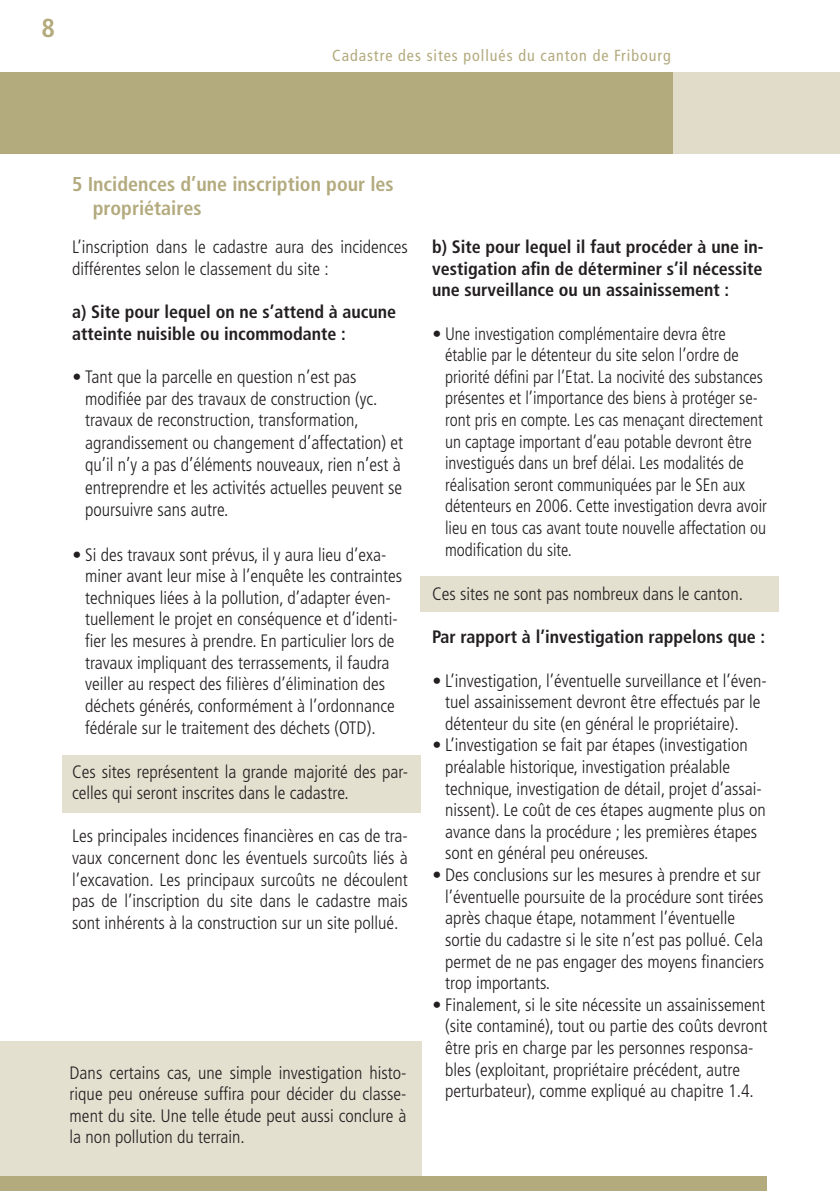
<style>
.page{position:relative;width:840px;height:1191px;background:#fff}
.page>*{position:absolute;margin:0;border:0;box-sizing:border-box;transform-origin:0 0}
.t1{font:700 condensed 26px "Frutiger";color:#b3aa7e}
.t2{font:700 condensed 20px/24px "Frutiger";color:#b3aa7e}
.t3{font:300 condensed 18.8px/22.6px "Frutiger";color:#231f20;text-align:justify;scale:.96 1}
.t4{font:300 condensed 18px/21.6px "Frutiger";color:#231f20}
.t5{font:700 condensed 18px/21.6px "Frutiger";color:#231f20}
.t6{font:condensed 16px "Frutiger";letter-spacing:.06em;color:#b3aa7e}
.s1{font-size:18.8px}
</style>
<div class="page">
<div style="left:0;top:72px;width:673px;height:82px;background:#b3aa7e"></div>
<div style="left:673px;top:72px;width:166px;height:82px;background:#e1dbc9"></div>
<div style="left:0;top:1041px;width:421px;height:150px;background:#e4e0d0"></div>
<div style="left:0;top:1176px;width:766px;height:15px;background:#b3aa7e"></div>
<div style="left:419px;top:577px;width:358px;height:35px;background:#e4e0d0"></div>
<div style="left:62px;top:755px;width:359px;height:57px;background:#e4e0d0"></div>
<h1 class="t1" style="left:41px;top:17px;width:15px">8</h1>
<p class="t6" style="left:332px;top:49px;width:340px">Cadastre des sites pollués du canton de Fribourg</p>
<p class="t2" style="left:93px;top:173px;width:302px;text-indent:-21px">5 Incidences d’une inscription pour les propriétaires</p>
<p class="t4" style="left:72px;top:238px;width:337px">L’inscription dans le cadastre aura des incidences différentes selon le classement du site :</p>
<p class="t5" style="left:72px;top:303px;width:325px">a) Site pour lequel on ne s’attend à aucune atteinte nuisible ou incommodante :</p>
<p class="t4" style="left:85px;top:367px;width:319px;text-indent:-12px">• Tant que la parcelle en question n’est pas modifiée par des travaux de construction (yc. travaux de reconstruction, transformation, agrandissement ou changement <span class="s1">d’affectation) et</span></p>
<p class="t3" style="left:85px;top:455px;width:331px">qu’il n’y a pas d’éléments nouveaux, rien n’est à entreprendre et les activités actuelles peuvent se poursuivre sans autre.</p>
<p class="t4" style="left:85px;top:545px;width:318px;text-indent:-12px">• Si des travaux sont prévus, il y aura lieu d’exa&shy;miner avant leur mise à l’enquête les contraintes techniques liées à la pollution, d’adapter éven&shy;tuellement le projet en conséquence et d’identi&shy;fier les mesures à prendre. En particulier lors de travaux impliquant des terrassements, il faudra veiller au respect des filières d’élimination des déchets générés, conformément à l’ordonnance fédérale sur le traitement des déchets (OTD).</p>
<p class="t4" style="left:72px;top:762px;width:337px">Ces sites représentent la grande majorité des par&shy;celles qui seront inscrites dans le cadastre.</p>
<p class="t4" style="left:72px;top:827px;width:337px;text-align:justify">Les principales incidences financières en cas de tra&shy;vaux concernent donc les éventuels surcoûts liés à l’excavation. Les principaux surcoûts ne découlent pas de l’inscription du site dans le cadastre mais sont inhérents à la construction sur un site pollué.</p>
<p class="t4" style="left:70px;top:1063px;width:338px;text-align:justify">Dans certains cas, une simple investigation histo&shy;rique peu onéreuse suffira pour décider du classe&shy;ment du site. Une telle étude peut aussi conclure à la non pollution du terrain.</p>
<p class="t5" style="left:432px;top:237px;width:333px;text-align:justify">b) Site pour lequel il faut procéder à une in&shy;vestigation afin de déterminer s’il nécessite une surveillance ou un assainissement :</p>
<p class="t4" style="left:445px;top:324px;width:323px;text-indent:-12px">• Une investigation complémentaire devra être établie par le détenteur du site selon l’ordre de priorité défini par l’Etat. La nocivité des substances présentes et l’importance des biens à protéger se&shy;ront pris en compte. Les cas menaçant directement un captage important d’eau potable devront être investigués dans un bref délai. Les modalités de réalisation seront communiquées par le SEn aux détenteurs en 2006. Cette investigation devra avoir lieu en tous cas avant toute nouvelle affectation ou modification du site.</p>
<p class="t4" style="left:432px;top:584px;width:312px">Ces sites ne sont pas nombreux dans le canton.</p>
<p class="t5" style="left:432px;top:628px;width:334px">Par rapport à l’investigation rappelons que :</p>
<p class="t4" style="left:445px;top:671px;width:323px;text-indent:-12px">• L’investigation, l’éventuelle surveillance et l’éven&shy;tuel assainissement devront être effectués par le détenteur du site (en général le propriétaire).</p>
<p class="t4" style="left:445px;top:736px;width:322px;text-indent:-12px">• L’investigation se fait par étapes (investigation préalable historique, investigation préalable technique, investigation de détail, projet d’assai&shy;nissent). Le coût de ces étapes augmente plus on avance dans la procédure ; les premières étapes sont en général peu onéreuses.</p>
<p class="t4" style="left:445px;top:865px;width:320px;text-indent:-12px">• Des conclusions sur les mesures à prendre et sur l’éventuelle poursuite de la procédure sont tirées après chaque étape, notamment l’éventuelle sortie du cadastre si le site n’est pas pollué. Cela permet de ne pas engager des moyens financiers trop importants.</p>
<p class="t4" style="left:445px;top:995px;width:324px;text-indent:-12px">• Finalement, si le site nécessite un assainissement (site contaminé), tout ou partie des coûts devront être pris en charge par les personnes responsa&shy;bles (exploitant, propriétaire précédent, autre perturbateur), comme expliqué au chapitre 1.4.</p>
</div>
